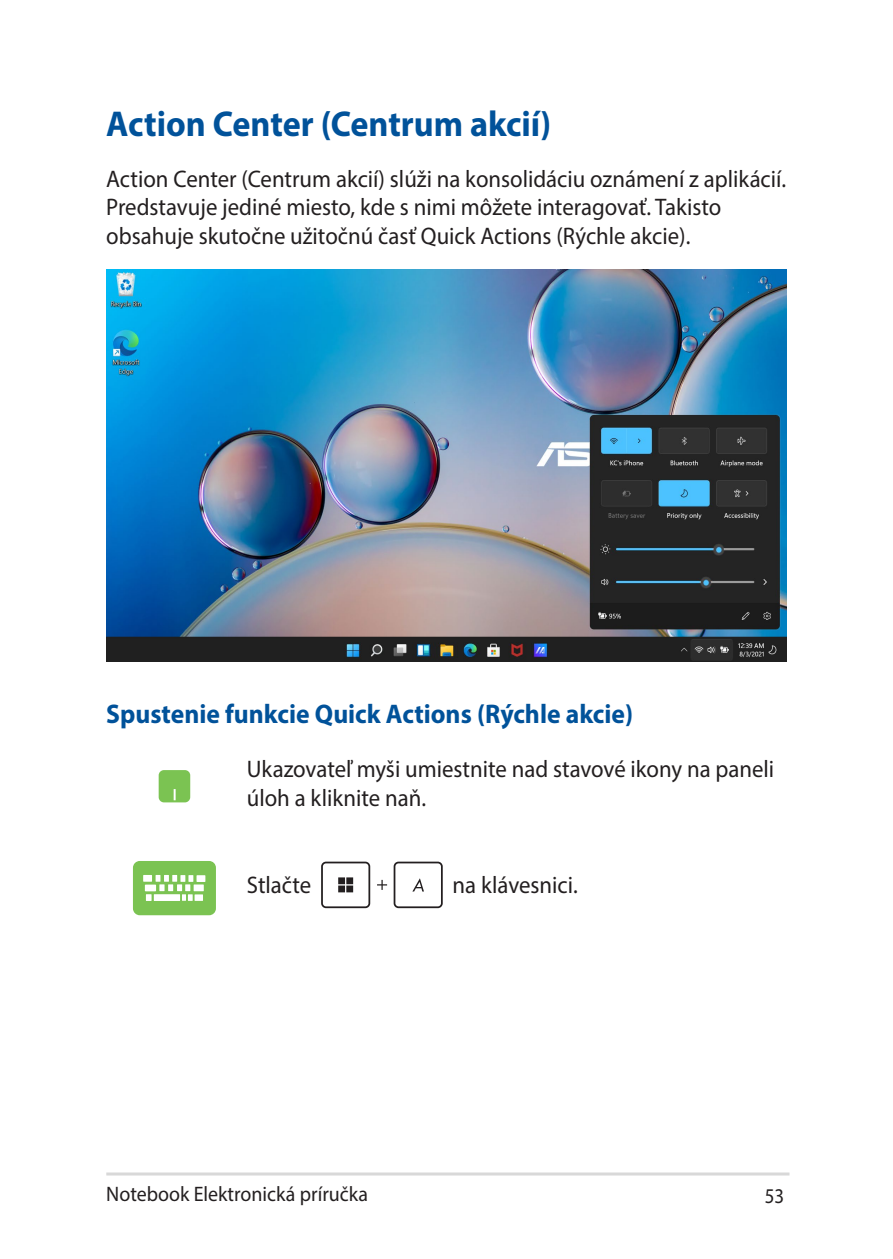
<style>
.page{position:relative;width:893px;height:1259px;background:#fff}
.page>*{position:absolute;margin:0;border:0;box-sizing:border-box;transform-origin:0 0}
.Heading_1{font:700 36px "Myriad Pro";color:#01529a;scale:.95 1}
.Heading_3{font:700 27px "Myriad Pro";color:#01529a;scale:.95 1}
.Body_Text{font:24px/28.8px "Myriad Pro";color:#231f20;scale:.95 1}
.Table_Body_Text{font:24px/28.8px "Myriad Pro";color:#231f20;scale:.95 1}
.t1{font:21px "Myriad Pro";color:#231f20;scale:.95 1}
.t2{font:21px "Myriad Pro";color:#231f20;scale:.9 1}
</style>
<div class="page">
<hr style="left:106px;top:1172px;width:683px;height:3px;background:#d8d8d8">
<img style="left:106px;top:269px;width:681px;height:393px">
<div style="left:159px;top:770px;width:31px;height:32px;background:#7bc352;border-radius:5px"></div>
<svg style="left:174px;top:789px;width:2px;height:11px"></svg>
<div style="left:134px;top:862px;width:81px;height:52px;background:#7bc352;border-radius:6px"></div>
<div style="left:133px;top:861px;width:83px;height:54px;border:2px solid #7bc352;border-radius:6px"></div>
<div style="left:197px;top:875px;width:8px;height:7px;background:#fff"></div>
<div style="left:145px;top:884px;width:11px;height:7px;background:#fff"></div>
<div style="left:146px;top:894px;width:6px;height:7px;background:#fff"></div>
<div style="left:154px;top:894px;width:26px;height:7px;background:#fff"></div>
<div style="left:194px;top:884px;width:10px;height:7px;background:#fff"></div>
<svg style="left:156px;top:875px;width:37px;height:26px"></svg>
<div style="left:195px;top:894px;width:8px;height:7px;background:#fff"></div>
<div style="left:143px;top:875px;width:9px;height:6px;background:#fff"></div>
<div style="left:394px;top:861px;width:49px;height:47px;border:2px solid #231f20;border-radius:4px"></div>
<svg style="left:377px;top:880px;width:10px;height:10px"></svg>
<div style="left:321px;top:861px;width:49px;height:47px;border:2px solid #231f20;border-radius:4px"></div>
<svg style="left:412px;top:878px;width:12px;height:13px"></svg>
<div style="left:338px;top:885px;width:7px;height:7px;background:#231f20"></div>
<div style="left:346px;top:877px;width:7px;height:7px;background:#231f20"></div>
<div style="left:338px;top:877px;width:7px;height:7px;background:#231f20"></div>
<div style="left:346px;top:885px;width:7px;height:7px;background:#231f20"></div>
<p class="Heading_1" style="left:106px;top:101px;width:470px">Action Center (Centrum akcií)</p>
<p class="Body_Text" style="left:106px;top:164px;width:717px">Action Center (Centrum akcií) slúži na konsolidáciu oznámení z aplikácií.<br>Predstavuje jediné miesto, kde s nimi môžete interagovať. Takisto obsahuje skutočne užitočnú časť Quick Actions (Rýchle akcie).</p>
<p class="Heading_3" style="left:106px;top:696px;width:556px">Spustenie funkcie Quick Actions (Rýchle akcie)</p>
<p class="Table_Body_Text" style="left:247px;top:754px;width:557px">Ukazovateľ myši umiestnite nad stavové ikony na paneli úloh a kliknite naň.</p>
<p class="Table_Body_Text" style="left:247px;top:870px;width:69px">Stlačte</p>
<p class="Table_Body_Text" style="left:453px;top:870px;width:133px">na klávesnici.</p>
<p class="t1" style="left:106px;top:1180px;width:277px">Notebook Elektronická príručka</p>
<p class="t2" style="left:765px;top:1182px;width:23px">53</p>
</div>
